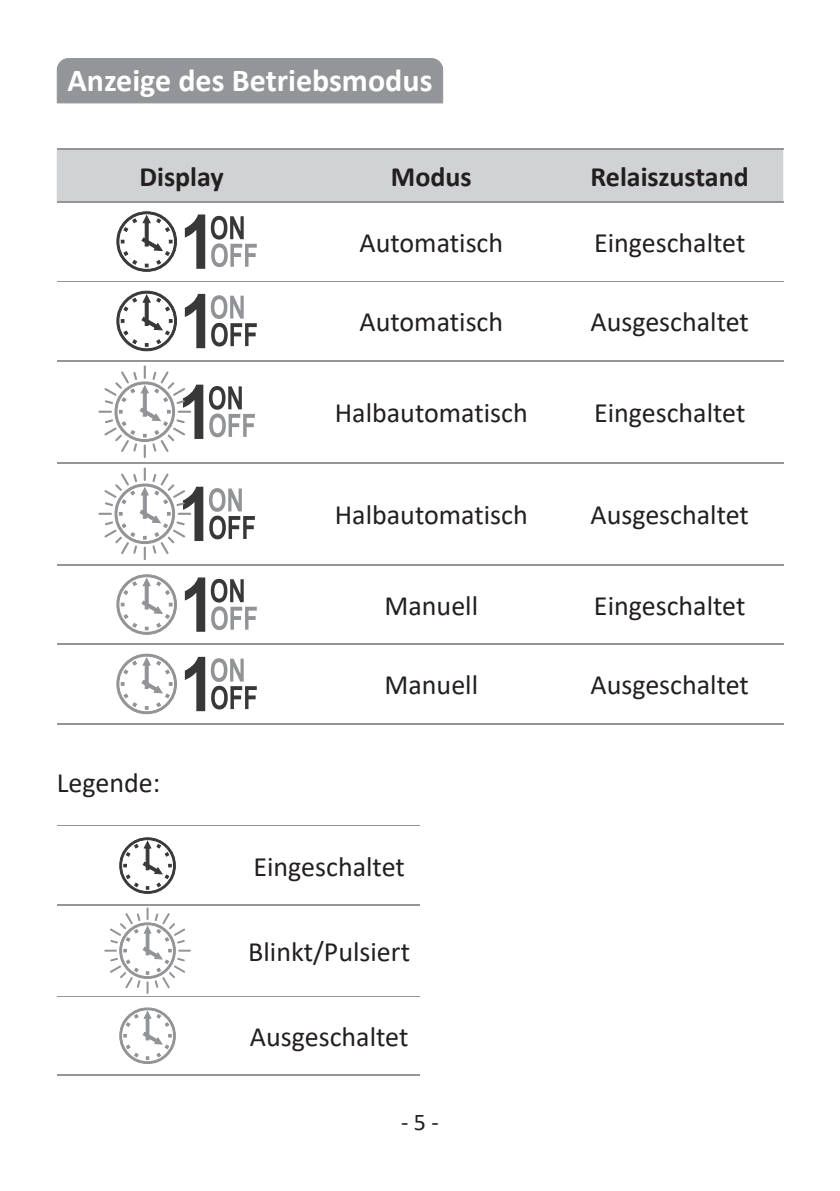
<style>
.page{position:relative;width:840px;height:1191px;background:#fff}
.page>*{position:absolute;margin:0;border:0;box-sizing:border-box;transform-origin:0 0}
.t1{font:700 32px "Calibri";color:#fff}
.t2{font:28px "Calibri";color:#231f20}
.t3{font:700 28px "Calibri";color:#231f20}
.t4{font:24px "Calibri";color:#231f20}
</style>
<div class="page">
<div style="left:57px;top:149px;width:725px;height:52px;background:#d1d2d4"></div>
<hr style="left:57px;top:281px;width:249px;height:1px;background:#939598">
<hr style="left:57px;top:360px;width:249px;height:1px;background:#939598">
<hr style="left:57px;top:462px;width:249px;height:1px;background:#939598">
<hr style="left:57px;top:564px;width:249px;height:1px;background:#939598">
<hr style="left:57px;top:644px;width:249px;height:1px;background:#939598">
<hr style="left:57px;top:723px;width:249px;height:1px;background:#939598">
<hr style="left:556px;top:201px;width:226px;height:1px;background:#939598">
<hr style="left:556px;top:723px;width:226px;height:1px;background:#939598">
<hr style="left:306px;top:201px;width:250px;height:1px;background:#939598">
<hr style="left:306px;top:723px;width:250px;height:1px;background:#939598">
<hr style="left:306px;top:281px;width:250px;height:1px;background:#939598">
<hr style="left:556px;top:281px;width:226px;height:1px;background:#939598">
<hr style="left:57px;top:148px;width:249px;height:1px;background:#939598">
<hr style="left:306px;top:148px;width:250px;height:1px;background:#939598">
<hr style="left:556px;top:148px;width:226px;height:1px;background:#939598">
<hr style="left:57px;top:201px;width:249px;height:1px;background:#939598">
<hr style="left:306px;top:360px;width:250px;height:1px;background:#939598">
<hr style="left:306px;top:462px;width:250px;height:1px;background:#939598">
<hr style="left:306px;top:564px;width:250px;height:1px;background:#939598">
<hr style="left:306px;top:644px;width:250px;height:1px;background:#939598">
<hr style="left:556px;top:360px;width:226px;height:1px;background:#939598">
<hr style="left:556px;top:462px;width:226px;height:1px;background:#939598">
<hr style="left:556px;top:564px;width:226px;height:1px;background:#939598">
<hr style="left:556px;top:644px;width:226px;height:1px;background:#939598">
<svg style="left:116px;top:211px;width:61px;height:61px"></svg>
<svg style="left:185px;top:214px;width:20px;height:55px"></svg>
<svg style="left:211px;top:216px;width:46px;height:51px"></svg>
<svg style="left:116px;top:290px;width:61px;height:61px"></svg>
<svg style="left:185px;top:294px;width:20px;height:54px"></svg>
<svg style="left:211px;top:295px;width:46px;height:51px"></svg>
<svg style="left:209px;top:386px;width:46px;height:51px"></svg>
<svg style="left:98px;top:365px;width:105px;height:93px"></svg>
<svg style="left:209px;top:488px;width:46px;height:51px"></svg>
<svg style="left:98px;top:467px;width:105px;height:93px"></svg>
<svg style="left:116px;top:574px;width:61px;height:61px"></svg>
<svg style="left:185px;top:577px;width:20px;height:55px"></svg>
<svg style="left:211px;top:579px;width:46px;height:51px"></svg>
<svg style="left:116px;top:653px;width:61px;height:61px"></svg>
<svg style="left:185px;top:657px;width:20px;height:54px"></svg>
<svg style="left:211px;top:658px;width:46px;height:51px"></svg>
<hr style="left:57px;top:825px;width:181px;height:1px;background:#939598">
<hr style="left:57px;top:904px;width:181px;height:1px;background:#939598">
<hr style="left:57px;top:995px;width:181px;height:1px;background:#939598">
<hr style="left:57px;top:1075px;width:181px;height:1px;background:#939598">
<hr style="left:238px;top:825px;width:182px;height:1px;background:#939598">
<hr style="left:238px;top:904px;width:182px;height:1px;background:#939598">
<hr style="left:238px;top:995px;width:182px;height:1px;background:#939598">
<hr style="left:238px;top:1075px;width:182px;height:1px;background:#939598">
<svg style="left:119px;top:837px;width:57px;height:57px"></svg>
<svg style="left:104px;top:907px;width:87px;height:87px"></svg>
<svg style="left:119px;top:1007px;width:57px;height:57px"></svg>
<div style="left:57px;top:58px;width:386px;height:45px;background:#939598"></div>
<p class="t1" style="left:67px;top:58px;width:366px">Anzeige des Betriebsmodus</p>
<p class="t3" style="left:139px;top:157px;width:86px">Display</p>
<p class="t3" style="left:390px;top:157px;width:82px">Modus</p>
<p class="t3" style="left:590px;top:157px;width:160px">Relaiszustand</p>
<p class="t2" style="left:359px;top:223px;width:145px">Automatisch</p>
<p class="t2" style="left:593px;top:223px;width:153px">Eingeschaltet</p>
<p class="t2" style="left:359px;top:303px;width:145px">Automatisch</p>
<p class="t2" style="left:590px;top:303px;width:160px">Ausgeschaltet</p>
<p class="t2" style="left:334px;top:393px;width:194px">Halbautomatisch</p>
<p class="t2" style="left:593px;top:393px;width:153px">Eingeschaltet</p>
<p class="t2" style="left:334px;top:495px;width:194px">Halbautomatisch</p>
<p class="t2" style="left:590px;top:495px;width:160px">Ausgeschaltet</p>
<p class="t2" style="left:384px;top:586px;width:95px">Manuell</p>
<p class="t2" style="left:593px;top:586px;width:153px">Eingeschaltet</p>
<p class="t2" style="left:57px;top:763px;width:105px">Legende:</p>
<p class="t2" style="left:384px;top:665px;width:95px">Manuell</p>
<p class="t2" style="left:590px;top:665px;width:160px">Ausgeschaltet</p>
<p class="t2" style="left:253px;top:847px;width:153px">Eingeschaltet</p>
<p class="t2" style="left:248px;top:932px;width:163px">Blinkt/Pulsiert</p>
<p class="t2" style="left:250px;top:1017px;width:160px">Ausgeschaltet</p>
<p class="t4" style="left:401px;top:1105px;width:39px">- 5 -</p>
</div>
